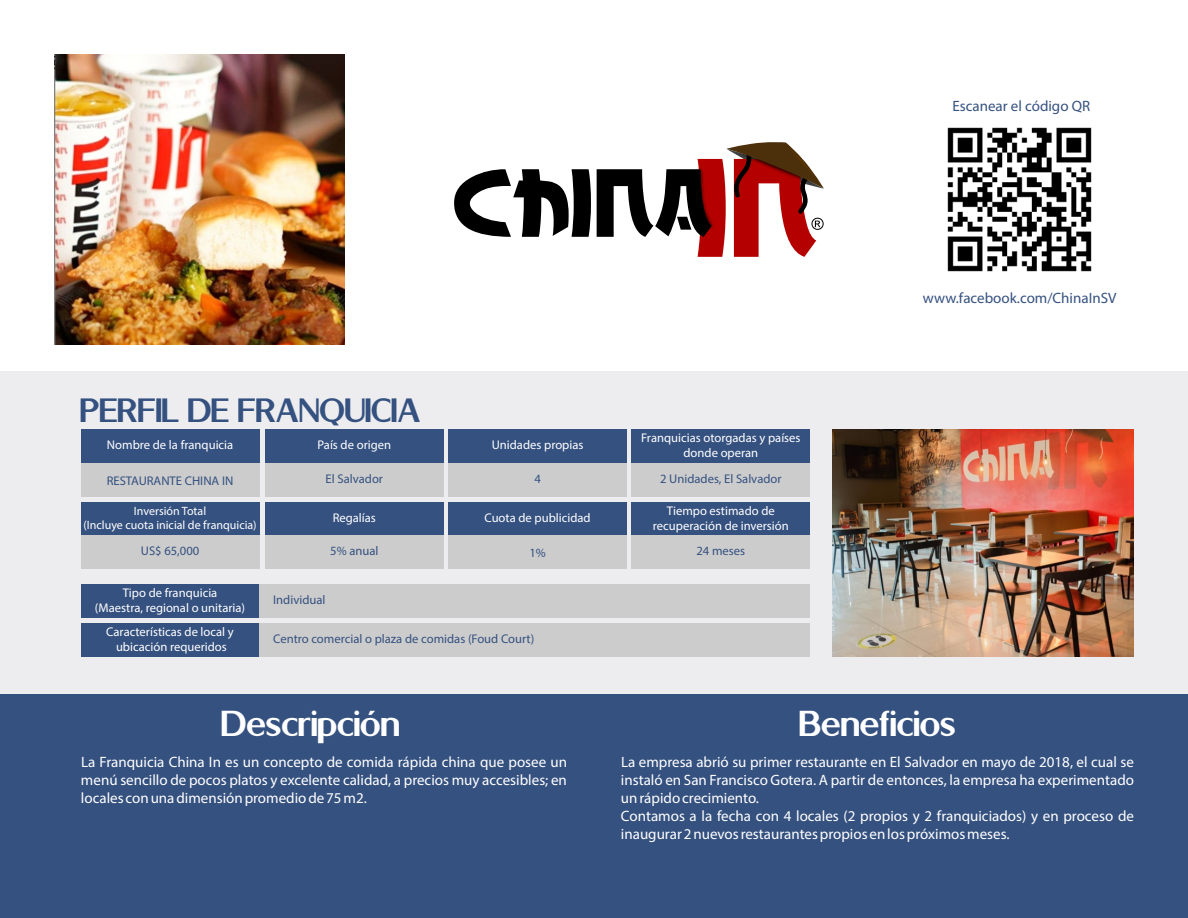
<style>
.page{position:relative;width:1188px;height:918px;background:#fff}
.page>*{position:absolute;margin:0;border:0;box-sizing:border-box;transform-origin:0 0}
.t1{font:700 36px "Berlina";color:#fff}
.t2{font:700 33.6px "Berlina";color:#355180}
.t3{font:15px/18px "Myriad Pro";color:#fff;text-align:justify}
.t4{font:15px "Myriad Pro";color:#355180}
.t5{font:12.6px/15.1px "Myriad Pro";color:#fff;text-align:center}
.t6{font:12.6px "Myriad Pro";color:#355180}
.t7{font:12px/14.4px "Myriad Pro";color:#fff;text-align:center}
</style>
<div class="page">
<img style="left:947px;top:127px;width:145px;height:145px">
<div style="left:0;top:693px;width:1188px;height:225px;background:#355180"></div>
<div style="left:0;top:371px;width:1188px;height:322px;background:#ededef"></div>
<div style="left:81px;top:430px;width:178px;height:33px;background:#355180"></div>
<div style="left:81px;top:502px;width:178px;height:34px;background:#355180"></div>
<div style="left:81px;top:584px;width:178px;height:34px;background:#355180"></div>
<div style="left:81px;top:623px;width:178px;height:34px;background:#355180"></div>
<div style="left:265px;top:430px;width:178px;height:33px;background:#355180"></div>
<div style="left:265px;top:502px;width:178px;height:34px;background:#355180"></div>
<div style="left:449px;top:430px;width:178px;height:33px;background:#355180"></div>
<div style="left:449px;top:502px;width:178px;height:34px;background:#355180"></div>
<div style="left:632px;top:430px;width:178px;height:33px;background:#355180"></div>
<div style="left:632px;top:502px;width:178px;height:34px;background:#355180"></div>
<div style="left:81px;top:463px;width:178px;height:34px;background:#ccc"></div>
<div style="left:81px;top:536px;width:178px;height:33px;background:#ccc"></div>
<div style="left:259px;top:584px;width:551px;height:34px;background:#ccc"></div>
<div style="left:259px;top:623px;width:551px;height:34px;background:#ccc"></div>
<div style="left:265px;top:463px;width:178px;height:34px;background:#ccc"></div>
<div style="left:265px;top:536px;width:178px;height:33px;background:#ccc"></div>
<div style="left:449px;top:463px;width:178px;height:34px;background:#ccc"></div>
<div style="left:449px;top:536px;width:178px;height:33px;background:#ccc"></div>
<div style="left:632px;top:463px;width:178px;height:34px;background:#ccc"></div>
<div style="left:632px;top:536px;width:178px;height:33px;background:#ccc"></div>
<img style="left:54px;top:54px;width:290px;height:290px">
<img style="left:832px;top:430px;width:302px;height:227px">
<svg style="left:454px;top:169px;width:137px;height:68px"></svg>
<svg style="left:597px;top:142px;width:227px;height:115px"></svg>
<p class="t4" style="left:952px;top:100px;width:139px">Escanear el código QR</p>
<p class="t4" style="left:923px;top:291px;width:195px">www.facebook.com/ChinaInSV</p>
<h2 class="t2" style="left:80px;top:397px;width:342px">PERFIL DE FRANQUICIA</h2>
<p class="t5" style="left:107px;top:439px;width:128px">Nombre de la franquicia</p>
<p class="t5" style="left:318px;top:439px;width:75px">País de origen</p>
<p class="t5" style="left:492px;top:439px;width:93px">Unidades propias</p>
<p class="t6" style="left:107px;top:475px;width:128px">RESTAURANTE CHINA IN</p>
<p class="t6" style="left:326px;top:474px;width:59px">El Salvador</p>
<p class="t6" style="left:534px;top:474px;width:8px">4</p>
<p class="t7" style="left:84px;top:504px;width:175px">Inversión Total<br>(Incluye cuota inicial de franquicia)</p>
<p class="t5" style="left:333px;top:511px;width:45px">Regalías</p>
<p class="t5" style="left:485px;top:511px;width:108px">Cuota de publicidad</p>
<p class="t6" style="left:141px;top:546px;width:60px">US$ 65,000</p>
<p class="t6" style="left:330px;top:546px;width:50px">5% anual</p>
<p class="t6" style="left:529px;top:547px;width:18px">1%</p>
<p class="t5" style="left:95px;top:586px;width:152px">Tipo de franquicia<br>(Maestra, regional o unitaria)</p>
<p class="t5" style="left:106px;top:625px;width:129px">Características de local y ubicación requeridos</p>
<p class="t6" style="left:273px;top:595px;width:54px">Individual</p>
<p class="t6" style="left:273px;top:633px;width:263px">Centro comercial o plaza de comidas (Foud Court)</p>
<h1 class="t1" style="left:221px;top:709px;width:180px">Descripción</h1>
<p class="t3" style="left:81px;top:754px;width:488px">La Franquicia China In es un concepto de comida rápida china que posee un menú sencillo de pocos platos y excelente calidad, a precios muy accesibles; en locales con una dimensión promedio de 75 m2.</p>
<p class="t5" style="left:641px;top:432px;width:161px">Franquicias otorgadas y países donde operan</p>
<p class="t6" style="left:660px;top:474px;width:123px">2 Unidades, El Salvador</p>
<p class="t5" style="left:653px;top:504px;width:137px">Tiempo estimado de recuperación de inversión</p>
<p class="t6" style="left:697px;top:546px;width:50px">24 meses</p>
<h1 class="t1" style="left:799px;top:709px;width:158px">Beneficios</h1>
<p class="t3" style="left:621px;top:754px;width:515px;text-align:left">La empresa abrió su primer restaurante en El Salvador en mayo de 2018, el cual se instaló en San Francisco Gotera. A partir de entonces, la empresa ha experimentado un rápido crecimiento.<br>Contamos a la fecha con 4 locales (2 propios y 2 franquiciados) y en proceso de inaugurar 2 nuevos restaurantes propios en los próximos meses.</p>
</div>
